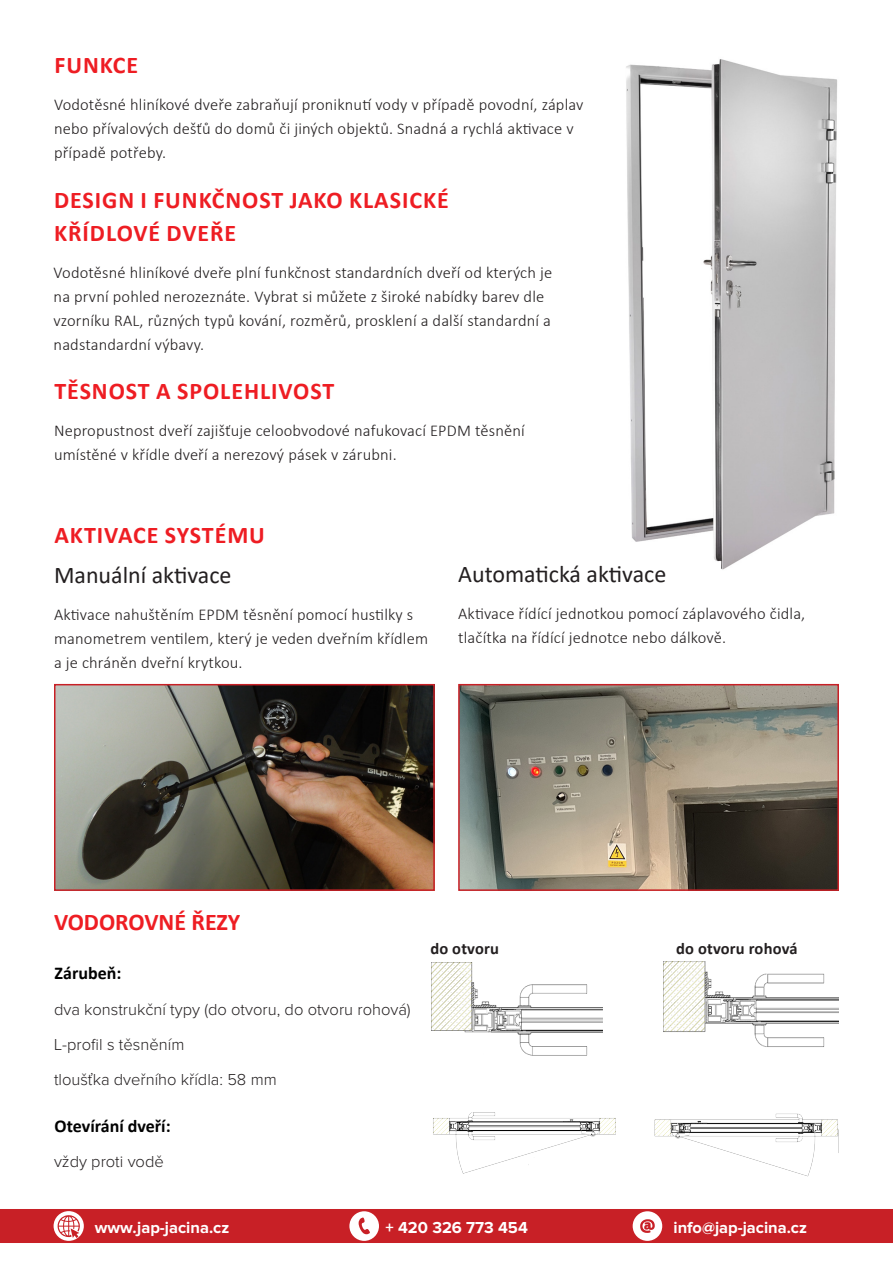
<style>
.page{position:relative;width:893px;height:1263px;background:#fff}
.page>*{position:absolute;margin:0;border:0;box-sizing:border-box;transform-origin:0 0}
.t1{font:700 24px "Calibri";letter-spacing:.04em;color:#ee1d23}
.t2{font:24px "Calibri";color:#231f20}
.t3{font:700 24px "Calibri";color:#ee1d23}
.t4{font:700 18px "Calibri";color:#000}
.t5{font:300 16.5px/24px "Calibri";letter-spacing:.01em;color:#231f20}
.t6{font:300 16.5px "Proxima Nova";color:#231f20}
.t7{font:700 16.5px "Proxima Nova";color:#fff}
.t8{font:700 16.5px "Calibri";letter-spacing:.01em;color:#231f20}
</style>
<div class="page">
<div style="left:0;top:1209px;width:893px;height:34px;background:#c82026"></div>
<img style="left:57px;top:687px;width:375px;height:201px">
<div style="left:54px;top:684px;width:381px;height:207px;border:2px solid #c82026"></div>
<img style="left:461px;top:687px;width:375px;height:201px">
<div style="left:458px;top:684px;width:381px;height:207px;border:2px solid #c82026"></div>
<img style="left:626px;top:59px;width:212px;height:511px">
<img style="left:663px;top:961px;width:176px;height:86px">
<img style="left:432px;top:963px;width:170px;height:93px">
<img style="left:433px;top:1112px;width:182px;height:62px">
<img style="left:654px;top:1113px;width:184px;height:64px">
<div style="left:483px;top:1044px;width:19px;height:38px;background:#fff"></div>
<div style="left:717px;top:1044px;width:19px;height:38px;background:#fff"></div>
<div style="left:717px;top:1159px;width:22px;height:38px;background:#fff"></div>
<div style="left:528px;top:1157px;width:22px;height:40px;background:#fff"></div>
<p class="t1" style="left:54px;top:48px;width:85px">FUNKCE</p>
<p class="t5" style="left:54px;top:92px;width:531px">Vodotěsné hliníkové dveře zabraňují proniknutí vody v případě povodní, záplav nebo přívalových dešťů do domů či jiných objektů. Snadná a rychlá aktivace v případě potřeby.</p>
<p class="t1" style="left:54px;top:183px;width:396px">DESIGN I FUNKČNOST JAKO KLASICKÉ</p>
<p class="t1" style="left:54px;top:216px;width:184px">KŘÍDLOVÉ DVEŘE</p>
<p class="t5" style="left:54px;top:260px;width:500px">Vodotěsné hliníkové dveře plní funkčnost standardních dveří od kterých je na první pohled nerozeznáte. Vybrat si můžete z široké nabídky barev dle vzorníku RAL, různých typů kování, rozměrů, prosklení a další standardní a nadstandardní výbavy.</p>
<p class="t1" style="left:54px;top:374px;width:281px">TĚSNOST A SPOLEHLIVOST</p>
<p class="t5" style="left:54px;top:418px;width:472px">Nepropustnost dveří zajišťuje celoobvodové nafukovací EPDM těsnění umístěné v křídle dveří a nerezový pásek v zárubni.</p>
<p class="t1" style="left:54px;top:518px;width:212px">AKTIVACE SYSTÉMU</p>
<p class="t2" style="left:54px;top:558px;width:179px">Manuální aktivace</p>
<p class="t5" style="left:54px;top:602px;width:376px">Aktivace nahuštěním EPDM těsnění pomocí hustilky s manometrem ventilem, který je veden dveřním křídlem a je chráněn dveřní krytkou.</p>
<p class="t2" style="left:458px;top:558px;width:210px">Automatická aktivace</p>
<p class="t5" style="left:458px;top:601px;width:349px">Aktivace řídící jednotkou pomocí záplavového čidla, tlačítka na řídící jednotce nebo dálkově.</p>
<p class="t3" style="left:54px;top:905px;width:188px">VODOROVNÉ ŘEZY</p>
<p class="t4" style="left:54px;top:961px;width:69px">Zárubeň:</p>
<p class="t6" style="left:54px;top:1002px;width:358px">dva konstrukční typy (do otvoru, do otvoru rohová)</p>
<p class="t6" style="left:54px;top:1037px;width:132px">L-profil s těsněním</p>
<p class="t6" style="left:54px;top:1072px;width:224px">tloušťka dveřního křídla: 58 mm</p>
<p class="t4" style="left:54px;top:1113px;width:118px">Otevírání dveří:</p>
<p class="t6" style="left:54px;top:1154px;width:111px">vždy proti vodě</p>
<p class="t8" style="left:430px;top:937px;width:70px">do otvoru</p>
<p class="t8" style="left:676px;top:937px;width:123px">do otvoru rohová</p>
<p class="t7" style="left:95px;top:1219px;width:136px">www.jap-jacina.cz</p>
<p class="t7" style="left:386px;top:1219px;width:144px">+ 420 326 773 454</p>
<p class="t7" style="left:673px;top:1219px;width:135px">info@jap-jacina.cz</p>
</div>
